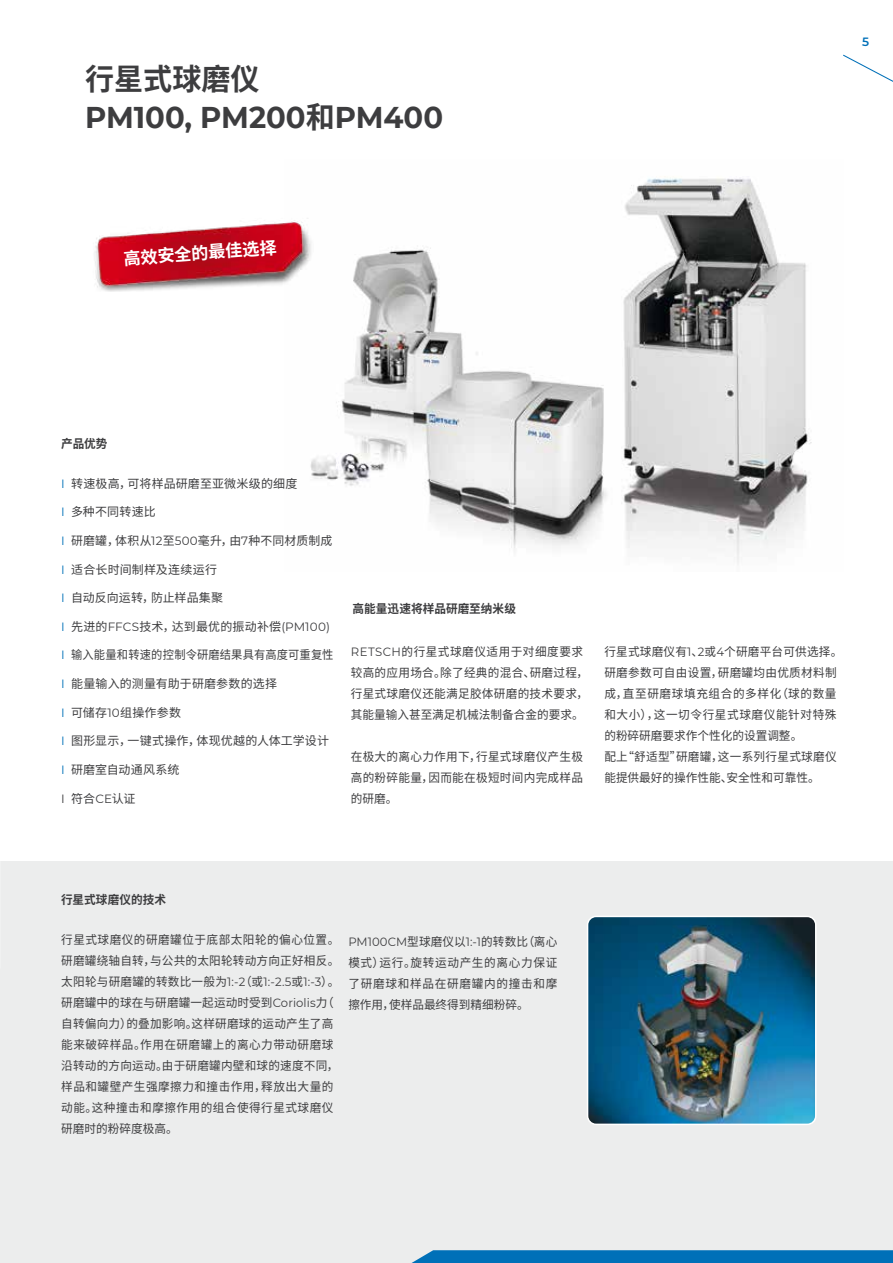
<style>
.page{position:relative;width:893px;height:1263px;background:#fff}
.page>*{position:absolute;margin:0;border:0;box-sizing:border-box;transform-origin:0 0}
.t1{font:700 30px "Montserrat";color:#3d3d3f}
.t2{font:700 30px "Source Han Sans CN";color:#3d3d3f}
.t3{font:700 17.1px "Source Han Sans CN";color:#fff}
.t4{font:12px/21px "Source Han Sans CN";letter-spacing:.02em;color:#3d3d3f}
.t5{font:700 12px "Source Han Sans CN";letter-spacing:.005em;color:#3d3d3f}
.t6{font:12px "Source Han Sans CN";letter-spacing:.02em;color:#3d3d3f;scale:.94 1}
.t7{font:12px "Source Han Sans CN";color:#3d3d3f}
.t8{font:600 12px "Montserrat";color:#0070b8}
.s1{font-family:"Source Han Sans CN"}
.s2{font-family:"Montserrat";color:#0070b8}
.s3{font-family:"Montserrat"}
</style>
<div class="page">
<img style="left:310px;top:178px;width:502px;height:386px">
<div style="left:0;top:862px;width:893px;height:401px;background:#eceded"></div>
<img style="left:590px;top:916px;width:226px;height:206px">
<div style="left:587px;top:916px;width:229px;height:209px;border:2px solid #fff;border-radius:9px"></div>
<img style="left:94px;top:209px;width:220px;height:83px">
<svg style="left:412px;top:1250px;width:481px;height:13px;background:#0974ba"></svg>
<svg style="left:843px;top:54px;width:50px;height:28px"></svg>
<h1 class="t2" style="left:85px;top:64px;width:176px">行星式球磨仪</h1>
<h1 class="t1" style="left:85px;top:96px;width:360px">PM100, PM200<span class="s1">和</span>PM400</h1>
<h2 class="t3" style="left:123px;top:249px;width:155px;rotate:-4deg">高效安全的最佳选择</h2>
<p class="t8" style="left:862px;top:34px;width:9px">5</p>
<p class="t5" style="left:61px;top:437px;width:48px">产品优势</p>
<p class="t4" style="left:61px;top:473px;width:238px"><span class="s2">I</span> 转速极高，可将样品研磨至亚微米级的细度</p>
<p class="t4" style="left:61px;top:502px;width:96px"><span class="s2">I</span> 多种不同转速比</p>
<p class="t4" style="left:61px;top:530px;width:273px"><span class="s2">I</span> 研磨罐，体积从<span class="s3">12</span>至<span class="s3">500</span>毫升，由<span class="s3">7</span>种不同材质制成</p>
<p class="t4" style="left:61px;top:559px;width:157px"><span class="s2">I</span> 适合长时间制样及连续运行</p>
<p class="t7" style="left:61px;top:591px;width:163px"><span class="s2">I</span> 自动反向运转，防止样品集聚</p>
<p class="t4" style="left:61px;top:616px;width:270px"><span class="s2">I</span> 先进的<span class="s3">FFCS</span>技术，达到最优的振动补偿<span class="s3">(PM100)</span></p>
<p class="t6" style="left:61px;top:648px;width:291px"><span class="s2">I</span> 输入能量和转速的控制令研磨结果具有高度可重复性</p>
<p class="t4" style="left:61px;top:673px;width:217px"><span class="s2">I</span> 能量输入的测量有助于研磨参数的选择</p>
<p class="t4" style="left:61px;top:702px;width:121px"><span class="s2">I</span> 可储存<span class="s3">10</span>组操作参数</p>
<p class="t4" style="left:61px;top:731px;width:269px"><span class="s2">I</span> 图形显示，一键式操作，体现优越的人体工学设计</p>
<p class="t4" style="left:61px;top:759px;width:120px"><span class="s2">I</span> 研磨室自动通风系统</p>
<p class="t4" style="left:61px;top:788px;width:76px"><span class="s3">I</span> 符合<span class="s3">CE</span>认证</p>
<p class="t5" style="left:353px;top:603px;width:165px">高能量迅速将样品研磨至纳米级</p>
<p class="t4" style="left:351px;top:642px;width:239px"><span class="s3">RETSCH</span>的行星式球磨仪适用于对细度要求较高的应用场合。除了经典的混合、研磨过程，行星式球磨仪还能满足胶体研磨的技术要求，其能量输入甚至满足机械法制备合金的要求。</p>
<p class="t4" style="left:351px;top:747px;width:234px;text-align:justify">在极大的离心力作用下，行星式球磨仪产生极高的粉碎能量，因而能在极短时间内完成样品的研磨。</p>
<p class="t4" style="left:604px;top:642px;width:240px">行星式球磨仪有<span class="s3">1</span>、<span class="s3">2</span>或<span class="s3">4</span>个研磨平台可供选择。研磨参数可自由设置，研磨罐均由优质材料制成，直至研磨球填充组合的多样化（球的数量和大小），这一切令行星式球磨仪能针对特殊的粉碎研磨要求作个性化的设置调整。<br>配上“舒适型”研磨罐，这一系列行星式球磨仪能提供最好的操作性能、安全性和可靠性。</p>
<p class="t5" style="left:61px;top:893px;width:106px">行星式球磨仪的技术</p>
<p class="t4" style="left:61px;top:929px;width:280px">行星式球磨仪的研磨罐位于底部太阳轮的偏心位置。研磨罐绕轴自转，与公共的太阳轮转动方向正好相反。太阳轮与研磨罐的转数比一般为<span class="s3">1:-2</span>（或<span class="s3">1:-2.5</span>或<span class="s3">1:-3</span>）。研磨罐中的球在与研磨罐一起运动时受到<span class="s3">Coriolis</span>力（自转偏向力）的叠加影响。这样研磨球的运动产生了高能来破碎样品。作用在研磨罐上的离心力带动研磨球沿转动的方向运动。由于研磨罐内壁和球的速度不同，样品和罐壁产生强摩擦力和撞击作用，释放出大量的动能。这种撞击和摩擦作用的组合使得行星式球磨仪研磨时的粉碎度极高。</p>
<p class="t4" style="left:348px;top:931px;width:211px;text-align:justify"><span class="s3">PM100CM</span>型球磨仪以<span class="s3">1:-1</span>的转数比（离心模式）运行。旋转运动产生的离心力保证了研磨球和样品在研磨罐内的撞击和摩擦作用，使样品最终得到精细粉碎。</p>
</div>
